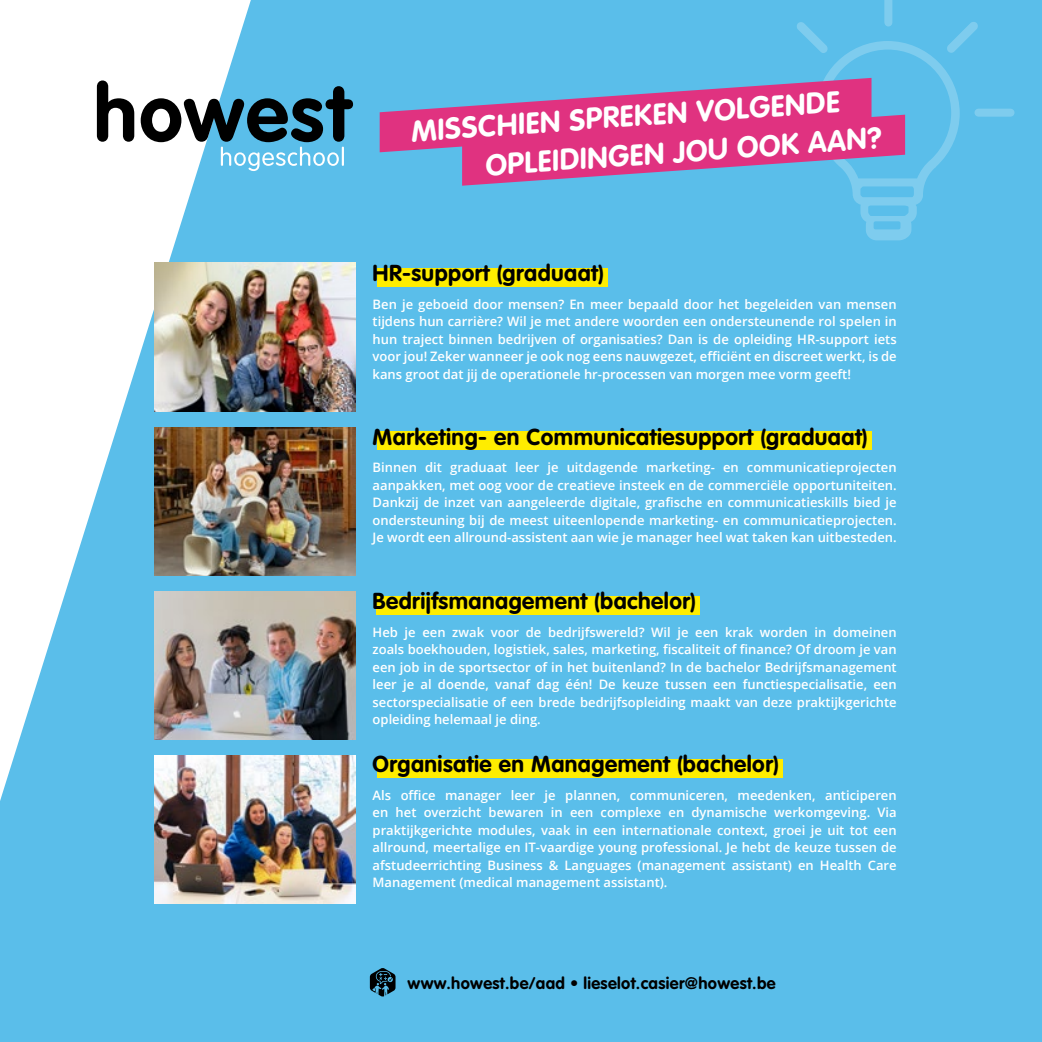
<style>
.page{position:relative;width:1042px;height:1042px;background:#5abeea}
.page>*{position:absolute;margin:0;border:0;box-sizing:border-box;transform-origin:0 0}
.t1{font:700 29.57px/39px "VAG Rounded Std";color:#fff}
.t2{font:700 22.75px "VAG Rounded Std";letter-spacing:.02em;color:#000}
.t3{font:700 16.45px "VAG Rounded Std";letter-spacing:.02em;color:#000}
.t4{font:600 12.95px/17.5px "Open Sans";color:#fff;text-align:justify}
</style>
<div class="page">
<svg style="left:370px;top:968px;width:25px;height:28px"></svg>
<svg style="left:0;top:0;width:251px;height:801px;fill:#fff"></svg>
<svg style="left:97px;top:80px;width:37px;height:62px;background:#757575"></svg>
<svg style="left:141px;top:86px;width:199px;height:85px"></svg>
<div style="left:974px;top:109px;width:40px;height:8px;background:#7eccee;border-radius:4px"></div>
<svg style="left:797px;top:0;width:181px;height:240px"></svg>
<svg style="left:340px;top:55px;width:571px;height:111px"></svg>
<svg style="left:422px;top:92px;width:523px;height:116px"></svg>
<div style="left:377px;top:431px;width:494px;height:19px;background:#ffed00"></div>
<div style="left:377px;top:268px;width:231px;height:18px;background:#ffed00"></div>
<img style="left:155px;top:263px;width:200px;height:148px">
<div style="left:377px;top:596px;width:323px;height:19px;background:#ffed00"></div>
<img style="left:155px;top:591px;width:200px;height:148px">
<img style="left:155px;top:427px;width:200px;height:148px">
<div style="left:377px;top:759px;width:406px;height:18px;background:#ffed00"></div>
<img style="left:155px;top:755px;width:200px;height:148px">
<h1 class="t1" style="left:481px;top:108px;width:398px;text-indent:-72px;rotate:-4deg">MISSCHIEN SPREKEN VOLGENDE<br>OPLEIDINGEN JOU OOK AAN?</h1>
<h2 class="t2" style="left:373px;top:260px;width:233px">HR-support (graduaat)</h2>
<p class="t4" style="left:373px;top:295px;width:526px">Ben je geboeid door mensen? En meer bepaald door het begeleiden van mensen tijdens hun carrière? Wil je met andere woorden een ondersteunende rol spelen in hun traject binnen bedrijven of organisaties? Dan is de opleiding HR-support iets voor jou! Zeker wanneer je ook nog eens nauwgezet, efficiënt en discreet werkt, is de kans groot dat jij de operationele hr-processen van morgen mee vorm geeft!</p>
<h2 class="t2" style="left:373px;top:423px;width:496px">Marketing- en Communicatiesupport (graduaat)</h2>
<p class="t4" style="left:373px;top:458px;width:526px">Binnen dit graduaat leer je uitdagende marketing- en communicatieprojecten aanpakken, met oog voor de creatieve insteek en de commerciële opportuniteiten.<br>Dankzij de inzet van aangeleerde digitale, grafische en communicatieskills bied je ondersteuning bij de meest uiteenlopende marketing- en communicatieprojecten.<br>Je wordt een allround-assistent aan wie je manager heel wat taken kan uitbesteden.</p>
<h2 class="t2" style="left:373px;top:588px;width:325px">Bedrijfsmanagement (bachelor)</h2>
<p class="t4" style="left:373px;top:623px;width:526px">Heb je een zwak voor de bedrijfswereld? Wil je een krak worden in domeinen zoals boekhouden, logistiek, sales, marketing, fiscaliteit of finance? Of droom je van een job in de sportsector of in het buitenland? In de bachelor Bedrijfsmanagement leer je al doende, vanaf dag één! De keuze tussen een functiespecialisatie, een sectorspecialisatie of een brede bedrijfsopleiding maakt van deze praktijkgerichte opleiding helemaal je ding.</p>
<h2 class="t2" style="left:373px;top:751px;width:408px">Organisatie en Management (bachelor)</h2>
<p class="t4" style="left:373px;top:786px;width:526px">Als office manager leer je plannen, communiceren, meedenken, anticiperen en het overzicht bewaren in een complexe en dynamische werkomgeving. Via praktijkgerichte modules, vaak in een internationale context, groei je uit tot een allround, meertalige en IT-vaardige young professional. Je hebt de keuze tussen de afstudeerrichting Business &amp; Languages (management assistant) en Health Care Management (medical management assistant).</p>
<p class="t3" style="left:407px;top:973px;width:370px">www.howest.be/aad • lieselot.casier@howest.be</p>
</div>
